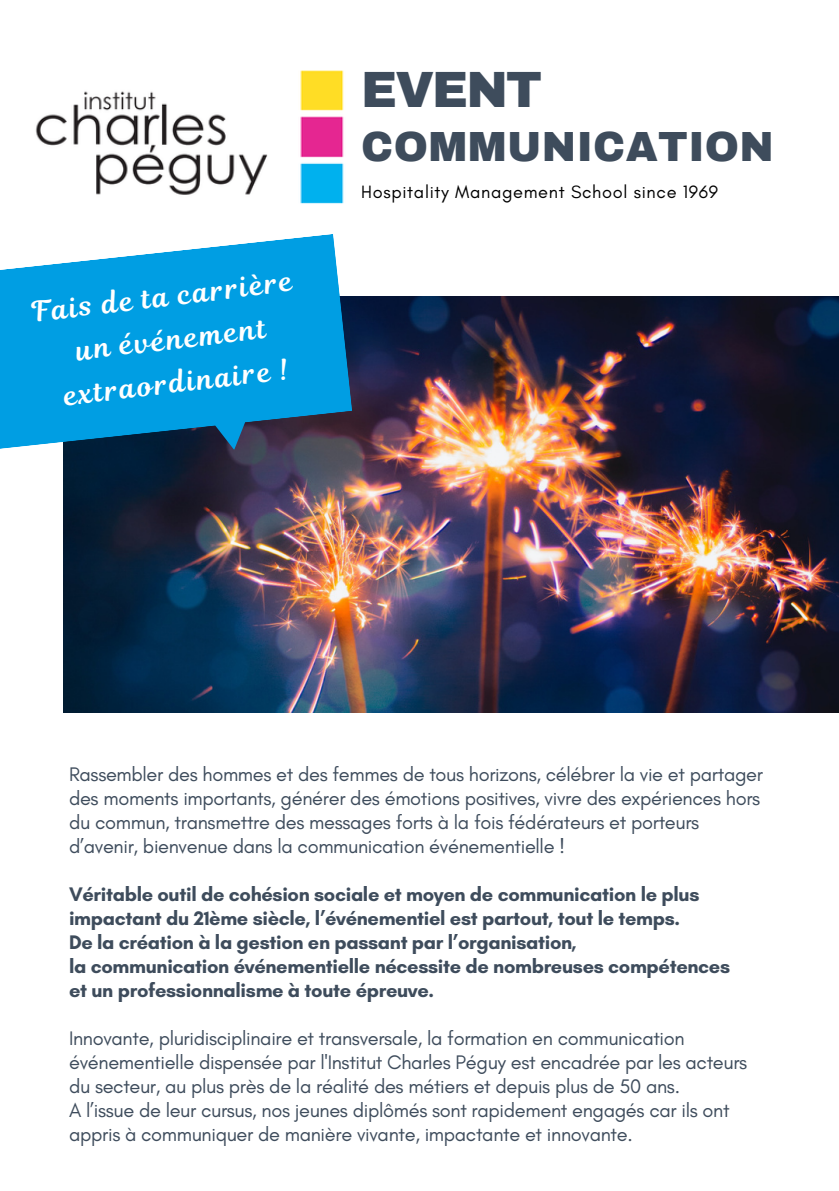
<style>
.page{position:relative;width:839px;height:1191px;background:#fff}
.page>*{position:absolute;margin:0;border:0;box-sizing:border-box;transform-origin:0 0}
.t1{font:900 49.8px "Archivo";letter-spacing:-.04em;color:#3e4c5c}
.t2{font:900 41.2px "Archivo";letter-spacing:.01em;color:#3e4c5c}
.t3{font:28px "RTL Romman Regular";color:#fff}
.t4{font:20px/24px "Glacial Indifference";letter-spacing:-.015em;color:#3e4c5c}
.t5{font:700 20px/24px "Glacial Indifference";letter-spacing:-.015em;color:#3e4c5c}
.t6{font:18.2px "Glacial Indifference";letter-spacing:.035em;color:#000}
</style>
<div class="page">
<img style="left:63px;top:297px;width:775px;height:415px">
<svg style="left:0;top:234px;width:352px;height:218px;background:#1d9dd7"></svg>
<img style="left:35px;top:91px;width:233px;height:104px">
<img style="left:300px;top:70px;width:44px;height:134px">
<svg style="left:191px;top:385px;width:69px;height:65px;background:#0d79b0"></svg>
<p class="t1" style="left:361px;top:64px;width:182px">EVENT</p>
<p class="t2" style="left:361px;top:125px;width:414px">COMMUNICATION</p>
<p class="t3" style="left:30px;top:293px;width:263px;rotate:-7deg">Fais de ta carrière</p>
<p class="t3" style="left:74px;top:331px;width:192px;rotate:-7deg">un événement</p>
<p class="t3" style="left:62px;top:377px;width:227px;rotate:-7deg">extraordinaire !</p>
<p class="t6" style="left:361px;top:181px;width:358px">Hospitality Management School since 1969</p>
<p class="t4" style="left:69px;top:762px;width:695px">Rassembler des hommes et des femmes de tous horizons, célébrer la vie et partager des moments importants, générer des émotions positives, vivre des expériences hors du commun, transmettre des messages forts à la fois fédérateurs et porteurs d’avenir, bienvenue dans la communication événementielle !</p>
<p class="t5" style="left:69px;top:882px;width:632px">Véritable outil de cohésion sociale et moyen de communication le plus impactant du 21ème siècle, l’événementiel est partout, tout le temps.</p>
<p class="t5" style="left:69px;top:930px;width:509px">De la création à la gestion en passant par l’organisation,</p>
<p class="t5" style="left:69px;top:954px;width:662px">la communication événementielle nécessite de nombreuses compétences</p>
<p class="t5" style="left:69px;top:978px;width:366px">et un professionnalisme à toute épreuve.</p>
<p class="t4" style="left:69px;top:1026px;width:679px">Innovante, pluridisciplinaire et transversale, la formation en communication événementielle dispensée par l'Institut Charles Péguy est encadrée par les acteurs du secteur, au plus près de la réalité des métiers et depuis plus de 50 ans.</p>
<p class="t4" style="left:69px;top:1098px;width:662px">A l’issue de leur cursus, nos jeunes diplômés sont rapidement engagés car ils ont appris à communiquer de manière vivante, impactante et innovante.</p>
</div>
